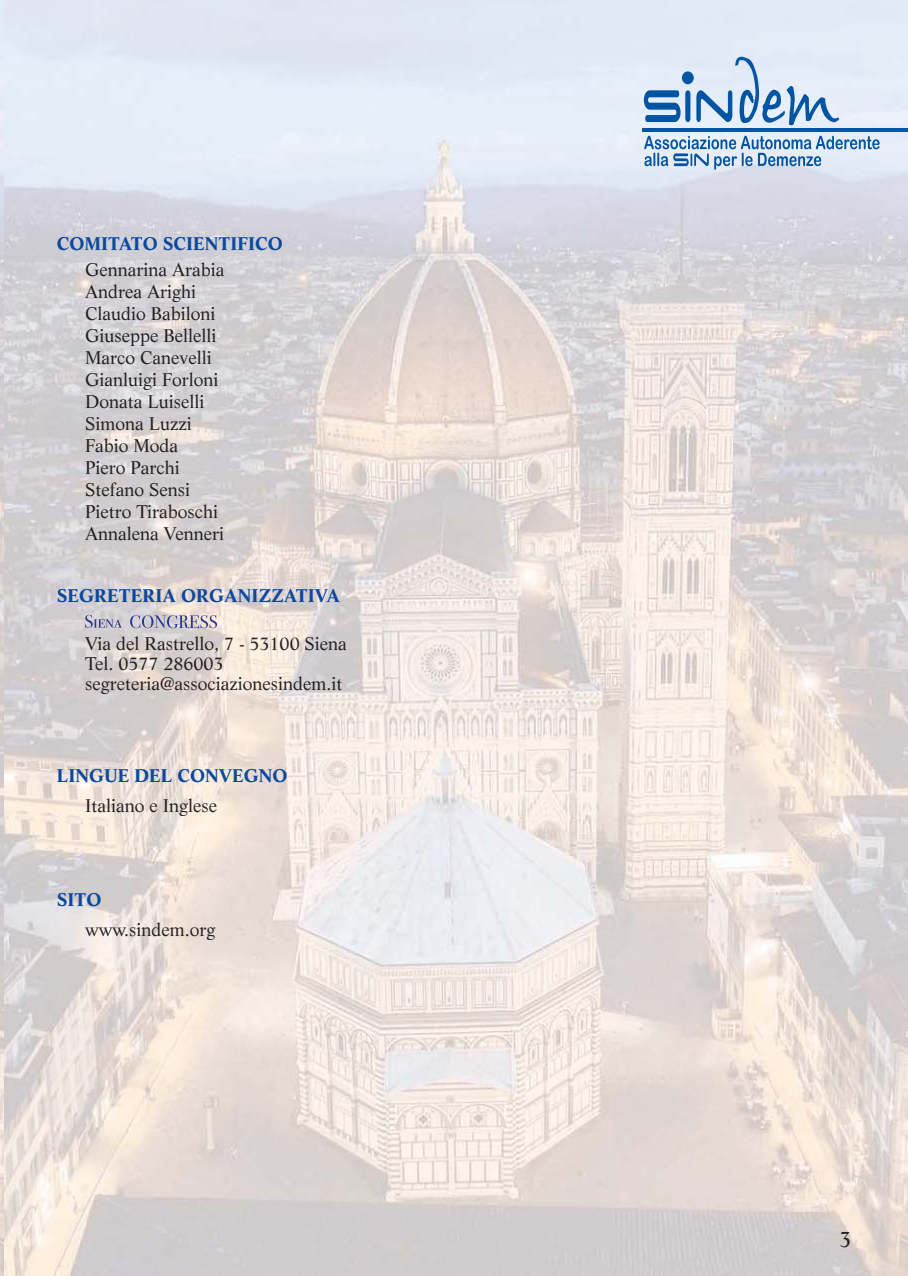
<style>
.page{position:relative;width:908px;height:1276px;background:#fff}
.page>*{position:absolute;margin:0;border:0;box-sizing:border-box;transform-origin:0 0}
.t1{font:22px "Life";color:#231f20}
.t2{font:18px/22px "Life";color:#231f20}
.t3{font:700 18px "Life";color:#0c499c}
</style>
<div class="page">
<img style="left:3px;top:0;width:904px;height:1276px">
<img style="left:0;top:0;width:3px;height:1276px">
<hr style="left:642px;top:128px;width:237px;height:4px;background:#0054a4">
<svg style="left:643px;top:90px;width:47px;height:32px;background:#5e93c6"></svg>
<div style="left:681px;top:71px;width:12px;height:13px;background:#0054a4;border-radius:50%"></div>
<svg style="left:696px;top:57px;width:142px;height:68px;background:#b7cee7"></svg>
<svg style="left:644px;top:136px;width:235px;height:34px;background:#aac4e1"></svg>
<hr style="left:878px;top:128px;width:28px;height:4px;background:#0054a4">
<svg style="left:85px;top:615px;width:37px;height:13px"></svg>
<svg style="left:130px;top:615px;width:87px;height:13px"></svg>
<p class="t3" style="left:57px;top:236px;width:227px">COMITATO SCIENTIFICO</p>
<p class="t2" style="left:85px;top:260px;width:141px">Gennarina Arabia<br>Andrea Arighi<br>Claudio Babiloni<br>Giuseppe Bellelli<br>Marco Canevelli<br>Gianluigi Forloni<br>Donata Luiselli<br>Simona Luzzi<br>Fabio Moda<br>Piero Parchi<br>Stefano Sensi<br>Pietro Tiraboschi<br>Annalena Venneri</p>
<p class="t3" style="left:57px;top:588px;width:285px">SEGRETERIA ORGANIZZATIVA</p>
<p class="t2" style="left:85px;top:635px;width:263px;line-height:20px">Via del Rastrello, 7 - 53100 Siena<br>Tel. 0577 286003 segreteria@associazionesindem.it</p>
<p class="t3" style="left:57px;top:768px;width:232px">LINGUE DEL CONVEGNO</p>
<p class="t2" style="left:85px;top:796px;width:133px">Italiano e Inglese</p>
<p class="t3" style="left:57px;top:892px;width:46px">SITO</p>
<p class="t2" style="left:85px;top:920px;width:132px">www.sindem.org</p>
<p class="t1" style="left:838px;top:1230px;width:14px">3</p>
</div>
